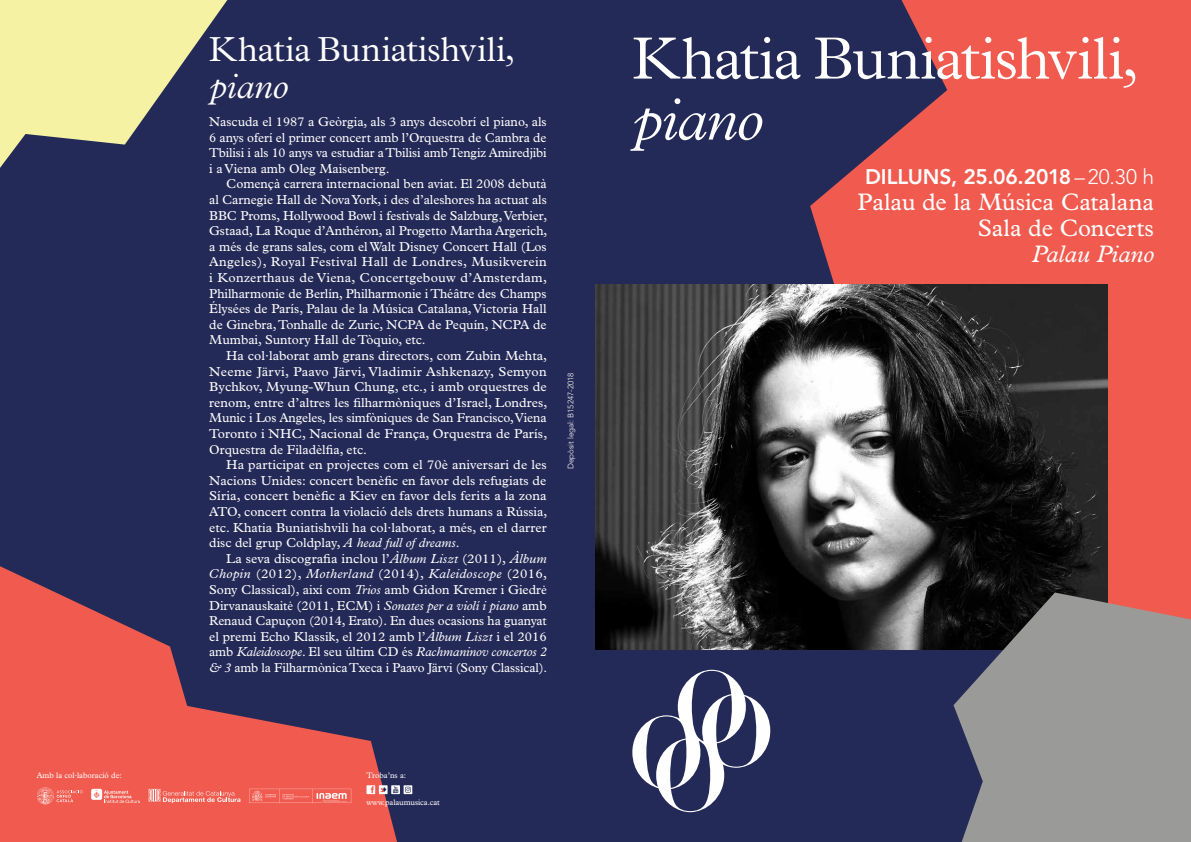
<style>
.page{position:relative;width:1191px;height:842px;background:#242a57}
.page>*{position:absolute;margin:0;border:0;box-sizing:border-box;transform-origin:0 0}
.t1{font:300 60px "Plantin Std";letter-spacing:-.015em;color:#fff}
.t2{font:italic 300 59.5px "Plantin Std";letter-spacing:-.015em;color:#fff}
.t3{font:300 35px "Plantin Std";color:#fff}
.t4{font:italic 300 35px "Plantin Std";color:#fff}
.t5{font:24px/26px "Plantin Std";letter-spacing:-.005em;color:#fff;text-align:right}
.t6{font:italic 24px "Plantin Std";color:#fff}
.t7{font:800 21px "Avenir LT Std";letter-spacing:-.01em;color:#fff}
.t8{font:13px/15.6px "Plantin Std";color:#fff;text-align:justify}
.t9{font:8px "Plantin Std";color:#fff}
.t10{font:300 8px "Avenir LT Std";color:#fff}
.s1{font-style:italic}
.s2{font-family:"Minion Pro";font-size:13.2px}
.s3{font-weight:300}
</style>
<div class="page">
<svg style="left:810px;top:0;width:381px;height:650px;background:#d1534f"></svg>
<svg style="left:0;top:566px;width:397px;height:276px;fill:#f15b4f"></svg>
<div style="left:91px;top:789px;width:11px;height:11px;background:#fff;border-radius:2px"></div>
<svg style="left:93px;top:790px;width:47px;height:13px"></svg>
<svg style="left:148px;top:789px;width:92px;height:14px"></svg>
<svg style="left:37px;top:787px;width:46px;height:17px"></svg>
<svg style="left:249px;top:789px;width:102px;height:14px"></svg>
<svg style="left:366px;top:785px;width:46px;height:9px"></svg>
<svg style="left:632px;top:670px;width:138px;height:142px"></svg>
<img style="left:595px;top:284px;width:512px;height:365px">
<svg style="left:953px;top:592px;width:238px;height:250px;background:#858385"></svg>
<svg style="left:0;top:0;width:227px;height:168px"></svg>
<h3 class="t3" style="left:209px;top:29px;width:307px">Khatia Buniatishvili,</h3>
<h3 class="t4" style="left:209px;top:67px;width:80px">piano</h3>
<p class="t8" style="left:209px;top:114px;width:339px">Nascuda el 1987 a Geòrgia, als 3 anys descobrí el piano, als 6 anys oferí el primer concert amb l’Orquestra de Cambra de Tbilisi i als 10 anys va estudiar a Tbilisi amb Tengiz Amiredjibi i a Viena amb Oleg Maisenberg.</p>
<p class="t8" style="left:209px;top:176px;width:340px;text-indent:17px">Començà carrera internacional ben aviat. El 2008 debutà al Carnegie Hall de Nova York, i des d’aleshores ha actuat als BBC Proms, Hollywood Bowl i festivals de Salzburg, Verbier, Gstaad, La Roque d’Anthéron, al Progetto Martha Argerich, a més de grans sales, com el Walt Disney Concert Hall (Los Angeles), Royal Festival Hall de Londres, Musikverein i Konzerthaus de Viena, Concertgebouw d’Amsterdam, Philharmonie de Berlín, Philharmonie i Théâtre des Champs Élysées de París, Palau de la Música Catalana, Victoria Hall de Ginebra, Tonhalle de Zuric, NCPA de Pequín, NCPA de Mumbai, Suntory Hall de Tòquio, etc.</p>
<p class="t8" style="left:209px;top:348px;width:340px;text-indent:17px">Ha col·laborat amb grans directors, com Zubin Mehta, Neeme Järvi, Paavo Järvi, Vladimir Ashkenazy, Semyon Bychkov, Myung-Whun Chung, etc., i amb orquestres de renom, entre d’altres les filharmòniques d’Israel, Londres, Munic i Los Angeles, les simfòniques de San Francisco, Viena Toronto i NHC, Nacional de França, Orquestra de París, Orquestra de Filadèlfia, etc.</p>
<p class="t8" style="left:209px;top:457px;width:339px;text-indent:17px">Ha participat en projectes com el 70è aniversari de les Nacions Unides: concert benèfic en favor dels refugiats de Síria, concert benèfic a Kiev en favor dels ferits a la zona ATO, concert contra la violació dels drets humans a Rússia, etc. Khatia Buniatishvili ha col·laborat, a més, en el darrer disc del grup Coldplay, <span class="s1">A head full of dreams</span>.</p>
<p class="t8" style="left:209px;top:551px;width:339px;text-indent:17px">La seva discografia inclou l’<span class="s1">Àlbum Liszt</span> (2011), <span class="s1">Àlbum Chopin</span> (2012), <span class="s1">Motherland</span> (2014), <span class="s1">Kaleidoscope</span> (2016, Sony Classical), així com <span class="s1">Trios</span> amb Gidon Kremer i Giedr<span class="s2">ė </span>Dirvanauskait<span class="s2">ė</span> (2011, ECM) i <span class="s1">Sonates per a violí i piano</span> amb Renaud Capuçon (2014, Erato). En dues ocasions ha guanyat el premi Echo Klassik, el 2012 amb l’<span class="s1">Àlbum Liszt</span> i el 2016 amb <span class="s1">Kaleidoscope</span>. El seu últim CD és <span class="s1">Rachmaninov concertos 2 &amp; 3</span> amb la Filharmònica Txeca i Paavo Järvi (Sony Classical).</p>
<p class="t10" style="left:566px;top:469px;width:98px;rotate:-90deg">Depòsit legal: B15247-2018</p>
<p class="t9" style="left:37px;top:770px;width:87px">Amb la col·laboració de:</p>
<p class="t9" style="left:366px;top:770px;width:41px">Troba’ns a:</p>
<p class="t9" style="left:366px;top:798px;width:75px">www.palaumusica.cat</p>
<h1 class="t1" style="left:632px;top:24px;width:507px">Khatia Buniatishvili,</h1>
<h2 class="t2" style="left:632px;top:87px;width:132px">piano</h2>
<h3 class="t7" style="left:865px;top:164px;width:290px">DILLUNS, 25.06.2018 <span class="s3">–20.30 h</span></h3>
<h3 class="t5" style="left:857px;top:189px;width:298px">Palau de la Música Catalana<br>Sala de Concerts</h3>
<h3 class="t6" style="left:1031px;top:240px;width:124px">Palau Piano</h3>
</div>
